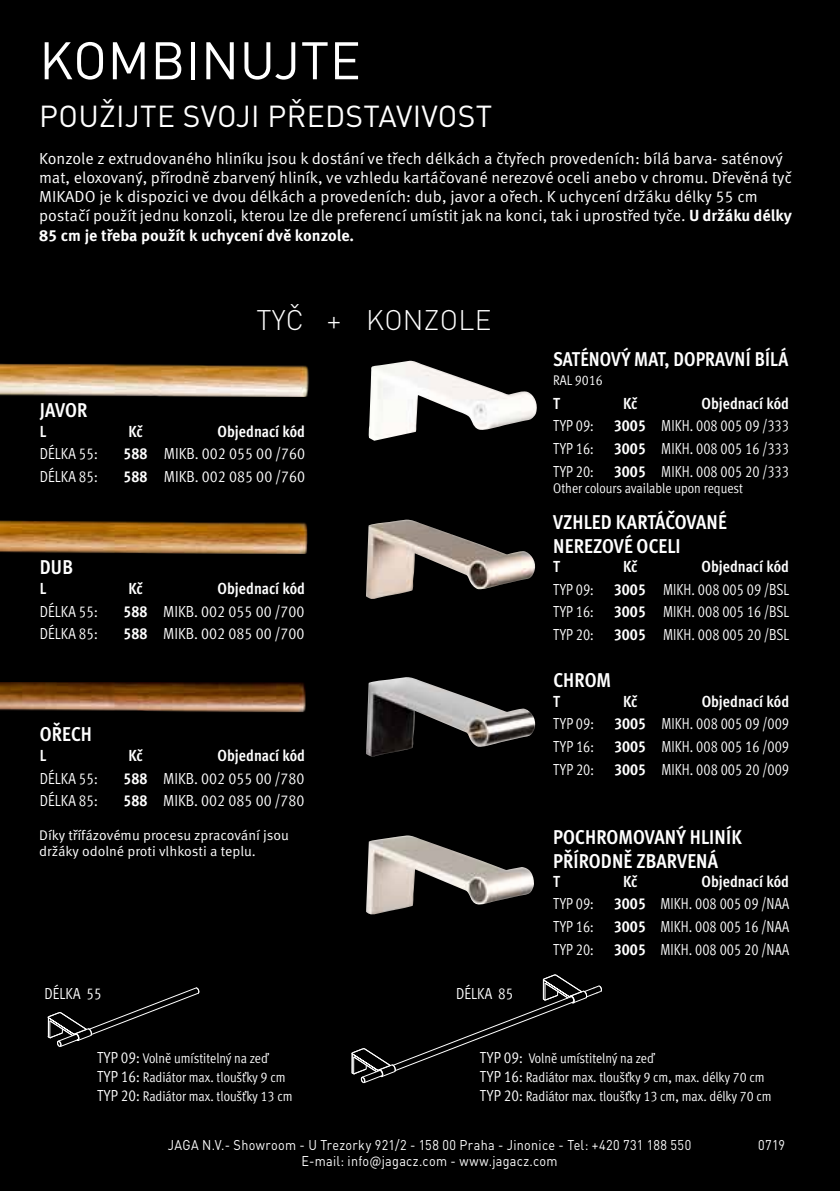
<style>
.page{position:relative;width:840px;height:1191px;background:#fff}
.page>*{position:absolute;margin:0;border:0;box-sizing:border-box;transform-origin:0 0}
.t1{font:52px "DIN Pro";letter-spacing:.01em;color:#fff}
.t2{font:30px "DIN Pro";letter-spacing:.01em;color:#fff}
.t3{font:300 28px "DIN Pro";letter-spacing:.01em;color:#fff}
.t4{font:700 condensed 20px/24px "Meta Pro";letter-spacing:.005em;color:#fff}
.t5{font:700 condensed 20px "Meta Pro";letter-spacing:.005em;color:#fff;scale:.96 1}
.t6{font:16px/19.2px "Meta Pro";color:#fff}
.t7{font:16px "Meta Pro Cond Norm";color:#fff;scale:.9 1}
.t8{font:16px "Meta Pro Cond Norm";color:#fff}
.t9{font:700 condensed 16px "Meta Pro";letter-spacing:-.005em;color:#fff}
.t10{font:16px "Meta Pro Cond Norm";color:#fff;scale:.95 1}
.t11{font:14px/19.2px "Meta Pro Cond Norm";letter-spacing:-.005em;color:#fff}
.t12{font:14px/16.8px "DIN Pro";letter-spacing:.025em;color:#fff;text-align:center;scale:.9 1}
.t13{font:14px/16px "Meta Pro";color:#fff}
.s1{font-weight:700}
.s2{font-family:"Meta Pro";font-weight:700;font-stretch:condensed}
.s3{font-size:16px}
</style>
<div class="page">
<div style="left:0;top:0;width:839px;height:1191px;background:#000"></div>
<img style="left:366px;top:519px;width:169px;height:80px">
<img style="left:368px;top:361px;width:169px;height:80px">
<img style="left:366px;top:677px;width:170px;height:80px">
<img style="left:366px;top:835px;width:167px;height:80px">
<img style="left:0;top:363px;width:309px;height:33px">
<img style="left:0;top:521px;width:307px;height:33px">
<img style="left:0;top:683px;width:305px;height:30px">
<svg style="left:47px;top:987px;width:153px;height:60px"></svg>
<svg style="left:351px;top:974px;width:251px;height:110px"></svg>
<h1 class="t1" style="left:39px;top:25px;width:323px">KOMBINUJTE</h1>
<h2 class="t2" style="left:39px;top:96px;width:454px">POUŽIJTE SVOJI PŘEDSTAVIVOST</h2>
<p class="t6" style="left:39px;top:149px;width:754px">Konzole z extrudovaného hliníku jsou k dostání ve třech délkách a čtyřech provedeních: bílá barva- saténový mat, eloxovaný, přírodně zbarvený hliník, ve vzhledu kartáčované nerezové oceli anebo v chromu. Dřevěná tyč MIKADO je k dispozici ve dvou délkách a provedeních: dub, javor a ořech. K uchycení držáku délky 55 cm postačí použít jednu konzoli, kterou lze dle preferencí umístit jak na konci, tak i uprostřed tyče. <span class="s1">U držáku délky 85 cm je třeba použít k uchycení dvě konzole.</span></p>
<h3 class="t3" style="left:256px;top:301px;width:236px">TYČ + KONZOLE</h3>
<p class="t4" style="left:40px;top:397px;width:49px">JAVOR</p>
<p class="t9" style="left:40px;top:419px;width:8px">L</p>
<p class="t9" style="left:128px;top:419px;width:16px">Kč</p>
<p class="t9" style="left:217px;top:419px;width:89px">Objednací kód</p>
<p class="t10" style="left:40px;top:442px;width:62px">DÉLKA 55:</p>
<p class="t8" style="left:123px;top:442px;width:183px"><span class="s2">588</span> MIKB. 002 055 00 /760</p>
<p class="t10" style="left:40px;top:465px;width:62px">DÉLKA 85:</p>
<p class="t8" style="left:123px;top:465px;width:183px"><span class="s2">588</span> MIKB. 002 085 00 /760</p>
<p class="t4" style="left:40px;top:554px;width:35px">DUB</p>
<p class="t9" style="left:40px;top:576px;width:8px">L</p>
<p class="t9" style="left:128px;top:576px;width:16px">Kč</p>
<p class="t9" style="left:217px;top:576px;width:89px">Objednací kód</p>
<p class="t10" style="left:40px;top:599px;width:62px">DÉLKA 55:</p>
<p class="t8" style="left:123px;top:599px;width:182px"><span class="s2">588</span> MIKB. 002 055 00 /700</p>
<p class="t10" style="left:40px;top:622px;width:62px">DÉLKA 85:</p>
<p class="t8" style="left:123px;top:622px;width:182px"><span class="s2">588</span> MIKB. 002 085 00 /700</p>
<p class="t4" style="left:40px;top:721px;width:54px">OŘECH</p>
<p class="t9" style="left:40px;top:743px;width:8px">L</p>
<p class="t9" style="left:128px;top:743px;width:16px">Kč</p>
<p class="t9" style="left:217px;top:743px;width:89px">Objednací kód</p>
<p class="t10" style="left:40px;top:766px;width:62px">DÉLKA 55:</p>
<p class="t8" style="left:123px;top:766px;width:182px"><span class="s2">588</span> MIKB. 002 055 00 /780</p>
<p class="t10" style="left:40px;top:789px;width:62px">DÉLKA 85:</p>
<p class="t8" style="left:123px;top:789px;width:182px"><span class="s2">588</span> MIKB. 002 085 00 /780</p>
<p class="t13" style="left:39px;top:827px;width:251px">Díky třífázovému procesu zpracování jsou držáky odolné proti vlhkosti a teplu.</p>
<p class="t10" style="left:44px;top:981px;width:62px">DÉLKA 55</p>
<p class="t10" style="left:456px;top:981px;width:62px">DÉLKA 85</p>
<p class="t5" style="left:553px;top:344px;width:246px">SATÉNOVÝ MAT, DOPRAVNÍ BÍLÁ</p>
<p class="t11" style="left:552px;top:369px;width:51px">RAL 9016</p>
<p class="t9" style="left:553px;top:391px;width:8px">T</p>
<p class="t9" style="left:622px;top:391px;width:16px">Kč</p>
<p class="t9" style="left:701px;top:391px;width:89px">Objednací kód</p>
<p class="t7" style="left:553px;top:414px;width:47px">TYP 09:</p>
<p class="t7" style="left:613px;top:414px;width:196px"><span class="s2">3005</span> MIKH. 008 005 09 /333</p>
<p class="t7" style="left:553px;top:437px;width:47px">TYP 16:</p>
<p class="t7" style="left:613px;top:437px;width:196px"><span class="s2">3005</span> MIKH. 008 005 16 /333</p>
<p class="t7" style="left:553px;top:459px;width:47px">TYP 20:</p>
<p class="t7" style="left:613px;top:459px;width:196px"><span class="s2">3005</span> MIKH. 008 005 20 /333</p>
<p class="t11" style="left:553px;top:477px;width:191px">Other colours available upon request</p>
<p class="t4" style="left:553px;top:509px;width:175px">VZHLED KARTÁČOVANÉ<br>NEREZOVÉ OCELI</p>
<p class="t9" style="left:553px;top:554px;width:8px">T</p>
<p class="t9" style="left:622px;top:554px;width:16px">Kč</p>
<p class="t9" style="left:701px;top:554px;width:89px">Objednací kód</p>
<p class="t7" style="left:553px;top:577px;width:47px">TYP 09:</p>
<p class="t7" style="left:613px;top:577px;width:196px"><span class="s2">3005</span> MIKH. 008 005 09 /BSL</p>
<p class="t7" style="left:553px;top:600px;width:47px">TYP 16:</p>
<p class="t7" style="left:613px;top:600px;width:196px"><span class="s2">3005</span> MIKH. 008 005 16 /BSL</p>
<p class="t7" style="left:553px;top:622px;width:47px">TYP 20:</p>
<p class="t7" style="left:613px;top:622px;width:196px"><span class="s2">3005</span> MIKH. 008 005 20 /BSL</p>
<p class="t4" style="left:553px;top:667px;width:59px">CHROM</p>
<p class="t9" style="left:553px;top:689px;width:8px">T</p>
<p class="t9" style="left:622px;top:689px;width:16px">Kč</p>
<p class="t9" style="left:701px;top:689px;width:89px">Objednací kód</p>
<p class="t7" style="left:553px;top:712px;width:47px">TYP 09:</p>
<p class="t7" style="left:613px;top:712px;width:196px"><span class="s2">3005</span> MIKH. 008 005 09 /009</p>
<p class="t7" style="left:553px;top:735px;width:47px">TYP 16:</p>
<p class="t7" style="left:613px;top:735px;width:196px"><span class="s2">3005</span> MIKH. 008 005 16 /009</p>
<p class="t7" style="left:553px;top:757px;width:47px">TYP 20:</p>
<p class="t7" style="left:613px;top:757px;width:196px"><span class="s2">3005</span> MIKH. 008 005 20 /009</p>
<p class="t4" style="left:553px;top:824px;width:190px">POCHROMOVANÝ HLINÍK<br>PŘÍRODNĚ ZBARVENÁ</p>
<p class="t9" style="left:553px;top:869px;width:8px">T</p>
<p class="t9" style="left:622px;top:869px;width:16px">Kč</p>
<p class="t9" style="left:701px;top:869px;width:89px">Objednací kód</p>
<p class="t7" style="left:553px;top:892px;width:47px">TYP 09:</p>
<p class="t7" style="left:613px;top:892px;width:196px"><span class="s2">3005</span> MIKH. 008 005 09 /NAA</p>
<p class="t7" style="left:553px;top:915px;width:47px">TYP 16:</p>
<p class="t7" style="left:613px;top:915px;width:196px"><span class="s2">3005</span> MIKH. 008 005 16 /NAA</p>
<p class="t7" style="left:553px;top:937px;width:47px">TYP 20:</p>
<p class="t7" style="left:613px;top:937px;width:196px"><span class="s2">3005</span> MIKH. 008 005 20 /NAA</p>
<p class="t11" style="left:97px;top:1047px;width:197px"><span class="s3">TYP 09:</span> Volně umístitelný na zeď<br><span class="s3">TYP 16:</span> Radiátor max. tloušťky 9 cm<br><span class="s3">TYP 20:</span> Radiátor max. tloušťky 13 cm</p>
<p class="t11" style="left:479px;top:1047px;width:293px"><span class="s3">TYP 09:</span> Volně umístitelný na zeď<br><span class="s3">TYP 16:</span> Radiátor max. tloušťky 9 cm, max. délky 70 cm<br><span class="s3">TYP 20:</span> Radiátor max. tloušťky 13 cm, max. délky 70 cm</p>
<p class="t12" style="left:168px;top:1135px;width:583px">JAGA N.V.- Showroom - U Trezorky 921/2 - 158 00 Praha - Jinonice - Tel: +420 731 188 550<br>E-mail: info@jagacz.com - www.jagacz.com</p>
<p class="t12" style="left:757px;top:1135px;width:31px">0719</p>
</div>
